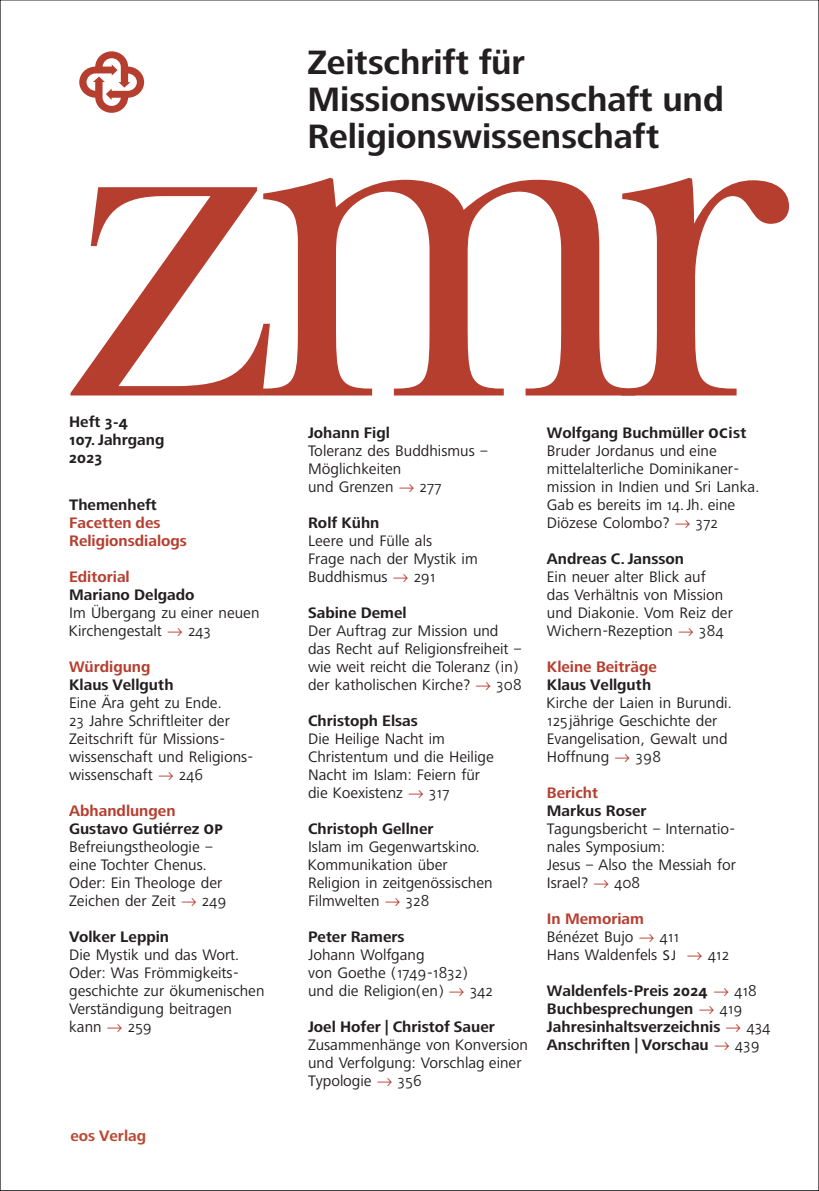
<style>
.page{position:relative;width:819px;height:1191px;background:#fff}
.page>*{position:absolute;margin:0;border:0;box-sizing:border-box;transform-origin:0 0}
.t1{font:700 35px/36.8px "Frutiger Next Pro";letter-spacing:-.005em;color:#231f20}
._1_Fließ{font:15.75px/18px "Frutiger Next Pro";color:#231f20}
._1_Autor{font:700 15.75px/17.8px "Frutiger Next Pro";color:#231f20}
._3_Buchbesprech_etc{font:700 15.75px "Frutiger Next Pro";color:#231f20}
._2_Rubriken_rot{font:700 15.75px "Frutiger Next Pro";color:#b63e2f}
._1_Autor-2{font:700 15.75px/18px "Frutiger Next Pro";color:#b63e2f}
.eos_Verlag{font:700 15.75px "Frutiger Next Pro";color:#b94934}
.s1{color:#b63e2f}
.s2{font-size:16.97px}
.s3{font-weight:400;color:#b63e2f}
.s4{font-weight:400}
</style>
<div class="page">
<svg style="left:79px;top:51px;width:65px;height:62px"></svg>
<svg style="left:70px;top:187px;width:192px;height:208px"></svg>
<svg style="left:262px;top:178px;width:359px;height:217px"></svg>
<svg style="left:621px;top:178px;width:168px;height:217px"></svg>
<h1 class="t1" style="left:307px;top:43px;width:418px">Zeitschrift für<br>Missionswissenschaft und<br>Religionswissenschaft</h1>
<p class="_1_Autor" style="left:69px;top:413px;width:97px">Heft 3-4<br>107. Jahrgang<br>2023</p>
<p class="_1_Autor" style="left:69px;top:495px;width:89px">Themenheft</p>
<p class="_1_Autor-2" style="left:69px;top:513px;width:119px">Facetten des<br>Religionsdialogs</p>
<p class="_2_Rubriken_rot" style="left:69px;top:567px;width:62px">Editorial</p>
<p class="_1_Autor" style="left:69px;top:585px;width:127px">Mariano Delgado</p>
<p class="_1_Fließ" style="left:69px;top:603px;width:192px">Im Übergang zu einer neuen<br>Kirchengestalt <span class="s1">®</span> 243</p>
<p class="_2_Rubriken_rot" style="left:69px;top:657px;width:83px">Würdigung</p>
<p class="_1_Autor" style="left:69px;top:675px;width:106px">Klaus Vellguth</p>
<p class="_1_Fließ" style="left:69px;top:693px;width:185px">Eine Ära geht zu Ende.<br>23 Jahre Schriftleiter der<br>Zeitschrift für Missions&shy;wissenschaft und Religions&shy;wissenschaft <span class="s1">®</span> 246</p>
<p class="_2_Rubriken_rot" style="left:69px;top:801px;width:108px">Abhandlungen</p>
<p class="_1_Autor" style="left:69px;top:819px;width:155px">Gustavo Gutiérrez <span class="s2">OP</span></p>
<p class="_1_Fließ" style="left:69px;top:837px;width:159px">Befreiungstheologie – eine Tochter Chenus.<br>Oder: Ein Theologe der<br>Zeichen der Zeit <span class="s1">®</span> 249</p>
<p class="_1_Autor" style="left:69px;top:927px;width:101px">Volker Leppin</p>
<p class="_1_Fließ" style="left:69px;top:945px;width:197px">Die Mystik und das Wort.<br>Oder: Was Frömmigkeits&shy;geschichte zur ökumenischen<br>Verständigung beitragen kann <span class="s1">®</span> 259</p>
<p class="eos_Verlag" style="left:70px;top:1126px;width:77px">eos Verlag</p>
<p class="_1_Autor" style="left:308px;top:423px;width:83px">Johann Figl</p>
<p class="_1_Fließ" style="left:308px;top:441px;width:181px">Toleranz des Buddhismus –<br>Möglichkeiten<br>und Grenzen <span class="s1">®</span> 277</p>
<p class="_1_Autor" style="left:308px;top:513px;width:73px">Rolf Kühn</p>
<p class="_1_Fließ" style="left:308px;top:531px;width:171px">Leere und Fülle als<br>Frage nach der Mystik im<br>Buddhismus <span class="s1">®</span> 291</p>
<p class="_1_Autor" style="left:308px;top:603px;width:100px">Sabine Demel</p>
<p class="_1_Fließ" style="left:308px;top:621px;width:215px">Der Auftrag zur Mission und das Recht auf Religionsfreiheit – wie weit reicht die Toleranz (in) der katholischen Kirche? <span class="s1">®</span> 308</p>
<p class="_1_Autor" style="left:308px;top:711px;width:111px">Christoph Elsas</p>
<p class="_1_Fließ" style="left:308px;top:729px;width:187px">Die Heilige Nacht im<br>Christentum und die Heilige<br>Nacht im Islam: Feiern für die Koexistenz <span class="s1">®</span> 317</p>
<p class="_1_Autor" style="left:308px;top:819px;width:127px">Christoph Gellner</p>
<p class="_1_Fließ" style="left:308px;top:837px;width:186px">Islam im Gegenwartskino.<br>Kommunikation über<br>Religion in zeitgenössischen<br>Filmwelten <span class="s1">®</span> 328</p>
<p class="_1_Autor" style="left:308px;top:927px;width:98px">Peter Ramers</p>
<p class="_1_Fließ" style="left:308px;top:945px;width:186px">Johann Wolfgang<br>von Goethe (1749-1832) und die Religion(en) <span class="s1">®</span> 342</p>
<p class="_1_Autor" style="left:308px;top:1017px;width:188px">Joel Hofer | Christof Sauer</p>
<p class="_1_Fließ" style="left:308px;top:1035px;width:221px">Zusammenhänge von Konversion und Verfolgung: Vorschlag einer<br>Typologie <span class="s1">®</span> 356</p>
<p class="_1_Autor" style="left:547px;top:423px;width:201px">Wolfgang Buchmüller <span class="s2">OC</span>ist</p>
<p class="_1_Fließ" style="left:547px;top:441px;width:214px">Bruder Jordanus und eine mittelalterliche Dominikaner&shy;mission in Indien und Sri Lanka.<br>Gab es bereits im 14.Jh. eine<br>Diözese Colombo? <span class="s1">®</span> 372</p>
<p class="_1_Autor" style="left:547px;top:549px;width:139px">Andreas C. Jansson</p>
<p class="_1_Fließ" style="left:547px;top:567px;width:187px">Ein neuer alter Blick auf<br>das Verhältnis von Mission und Diakonie. Vom Reiz der<br>Wichern-Rezeption <span class="s1">®</span> 384</p>
<p class="_2_Rubriken_rot" style="left:547px;top:657px;width:111px">Kleine Beiträge</p>
<p class="_1_Autor" style="left:547px;top:675px;width:106px">Klaus Vellguth</p>
<p class="_1_Fließ" style="left:547px;top:693px;width:186px">Kirche der Laien in Burundi.<br>125 jährige Geschichte der<br>Evangelisation, Gewalt und<br>Hoffnung <span class="s1">®</span> 398</p>
<p class="_2_Rubriken_rot" style="left:547px;top:783px;width:53px">Bericht</p>
<p class="_1_Autor" style="left:547px;top:801px;width:101px">Markus Roser</p>
<p class="_1_Fließ" style="left:547px;top:819px;width:191px">Tagungsbericht – Internatio&shy;nales Symposium:<br>Jesus – Also the Messiah for<br>Israel? <span class="s1">®</span> 408</p>
<p class="_2_Rubriken_rot" style="left:547px;top:909px;width:99px">In Memoriam</p>
<p class="_1_Fließ" style="left:547px;top:927px;width:183px">Bénézet Bujo <span class="s1">®</span> 411<br>Hans Waldenfels <span class="s2">SJ</span> <span class="s1">®</span> 412</p>
<p class="_3_Buchbesprech_etc" style="left:547px;top:981px;width:211px">Waldenfels-Preis 2024 <span class="s3">®</span> <span class="s4">418</span></p>
<p class="_3_Buchbesprech_etc" style="left:547px;top:999px;width:197px">Buchbesprechungen <span class="s3">®</span> <span class="s4">419</span></p>
<p class="_3_Buchbesprech_etc" style="left:547px;top:1017px;width:225px">Jahresinhaltsverzeichnis <span class="s3">®</span> <span class="s4">434</span></p>
<p class="_3_Buchbesprech_etc" style="left:547px;top:1035px;width:214px">Anschriften | Vorschau <span class="s3">®</span> <span class="s4">439</span></p>
</div>
